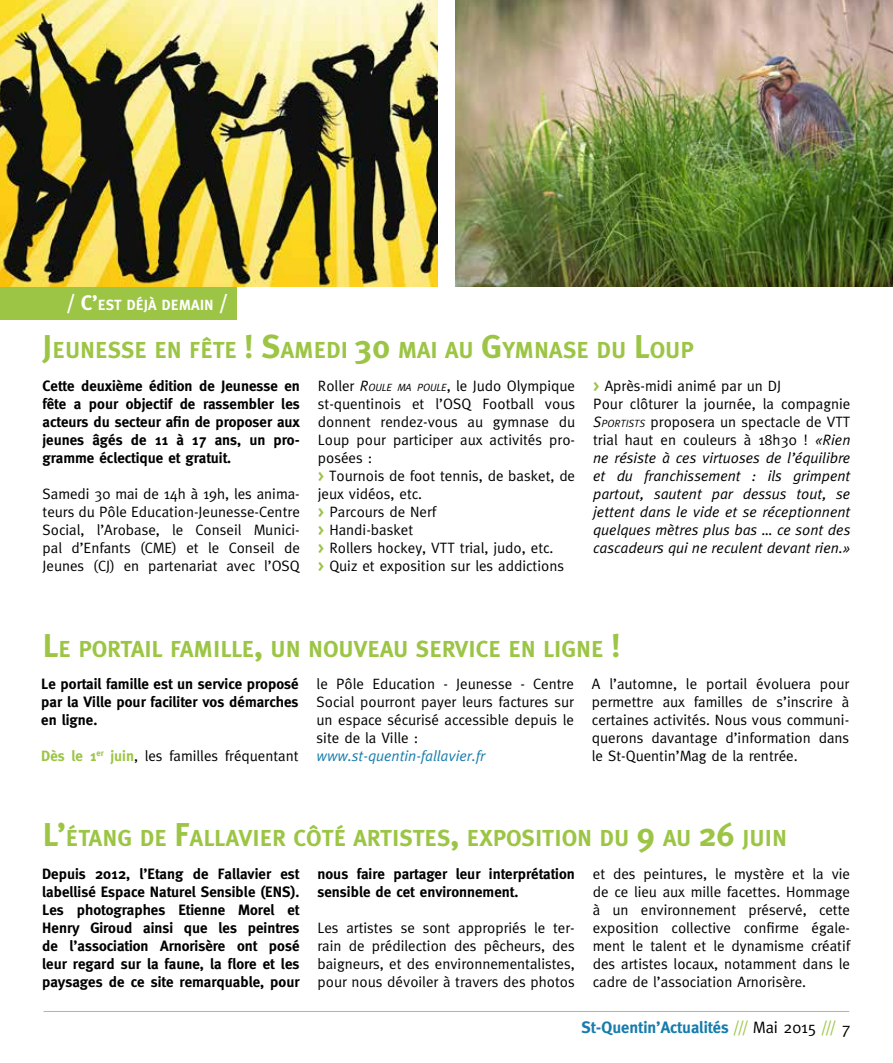
<style>
.page{position:relative;width:893px;height:1063px;background:#fff}
.page>*{position:absolute;margin:0;border:0;box-sizing:border-box;transform-origin:0 0}
.t1{font:700 23.1px "Meta Plus";color:#9cc545}
.t2{font:700 16.5px "Meta";color:#167cac}
.t3{font:15px/18px "Meta";color:#000;text-align:justify}
.t4{font:700 15px/18px "Meta";color:#000;text-align:justify}
.t5{font:italic 15px/18px "Meta";color:#000}
.t6{font:italic 15px "Meta";color:#167cac}
.t7{font:700 14.7px "Meta Plus";color:#fff}
.s1{font-size:21px}
.s2{font-size:33px}
.s3{font-style:italic}
.s4{font-style:italic;font-size:10.5px}
.s5{font-weight:700;color:#9cc545}
.s6{font-weight:700;font-style:normal;color:#9cc545}
.s7{font-style:normal}
.s8{font-style:inherit}
.s9{font-size:10.5px}
.s10{font-weight:400;color:#9cc545}
.s11{font-weight:400;color:#000}
</style>
<div class="page">
<hr style="left:44px;top:1011px;width:805px;height:1px;background:#b3b2b2">
<img style="left:0;top:0;width:437px;height:287px">
<img style="left:455px;top:0;width:438px;height:287px">
<div style="left:0;top:287px;width:236px;height:33px;background:#9cc545"></div>
<p class="t7" style="left:66px;top:296px;width:164px"><span class="s1">/ C’</span>EST DÉJÀ DEMAIN <span class="s1">/</span></p>
<h1 class="t1" style="left:43px;top:337px;width:653px"><span class="s2">J</span>EUNESSE EN FÊTE <span class="s2">! S</span>AMEDI <span class="s2">30</span> MAI AU <span class="s2">G</span>YMNASE DU <span class="s2">L</span>OUP</h1>
<p class="t4" style="left:43px;top:377px;width:259px">Cette deuxième édition de Jeunesse en fête a pour objectif de rassembler les acteurs du secteur afin de proposer aux jeunes âgés de 11 à 17 ans, un pro&shy;gramme éclectique et gratuit.</p>
<p class="t3" style="left:43px;top:485px;width:259px">Samedi 30 mai de 14h à 19h, les anima&shy;teurs du Pôle Education-Jeunesse-Centre Social, l’Arobase, le Conseil Munici&shy;pal d’Enfants (CME) et le Conseil de Jeunes (CJ) en partenariat avec l’OSQ</p>
<p class="t3" style="left:318px;top:377px;width:259px;text-align:left">Roller <span class="s3">R</span><span class="s4">OULE MA POULE</span>, le Judo Olympique st-quentinois et l’OSQ Football vous donnent rendez-vous au gymnase du<br>Loup pour participer aux activités pro&shy;posées :<br><span class="s5">&gt;</span> Tournois de foot tennis, de basket, de jeux vidéos, etc.<br><span class="s5">&gt;</span> Parcours de Nerf<br><span class="s5">&gt;</span> Handi-basket<br><span class="s5">&gt;</span> Rollers hockey, VTT trial, judo, etc.<br><span class="s5">&gt;</span> Quiz et exposition sur les addictions</p>
<p class="t5" style="left:593px;top:377px;width:259px"><span class="s6">&gt;</span> <span class="s7">Après-midi animé par un DJ<br>Pour clôturer la journée, la compagnie </span><span class="s8">S</span><span class="s9">PORTISTS</span> <span class="s7">proposera un spectacle de VTT trial haut en couleurs à 18h30 !</span> «Rien ne résiste à ces virtuoses de l’équilibre et du franchissement : ils grimpent partout, sautent par dessus tout, se jettent dans le vide et se réceptionnent quelques mètres plus bas … ce sont des cascadeurs qui ne reculent devant rien.»</p>
<h1 class="t1" style="left:43px;top:636px;width:580px"><span class="s2">L</span>E PORTAIL FAMILLE<span class="s2">,</span> UN NOUVEAU SERVICE EN LIGNE <span class="s2">!</span></h1>
<p class="t4" style="left:41px;top:675px;width:259px">Le portail famille est un service proposé par la Ville pour faciliter vos démarches en ligne.</p>
<p class="t3" style="left:41px;top:747px;width:259px"><span class="s5">Dès le 1</span><sup>er</sup> <span class="s5">juin</span>, les familles fréquentant</p>
<p class="t3" style="left:317px;top:675px;width:259px">le Pôle Education - Jeunesse - Centre Social pourront payer leurs factures sur un espace sécurisé accessible depuis le site de la Ville :</p>
<p class="t6" style="left:317px;top:747px;width:170px">www.st-quentin-fallavier.fr</p>
<p class="t3" style="left:592px;top:675px;width:259px">A l’automne, le portail évoluera pour permettre aux familles de s’inscrire à certaines activités. Nous vous communi&shy;querons davantage d’information dans le St-Quentin’Mag de la rentrée.</p>
<h1 class="t1" style="left:42px;top:824px;width:746px"><span class="s2">L’</span>ÉTANG DE <span class="s2">F</span>ALLAVIER CÔTÉ ARTISTES<span class="s2">,</span> EXPOSITION DU <span class="s2">9</span> AU <span class="s2">26</span> JUIN</h1>
<p class="t4" style="left:42px;top:865px;width:259px">Depuis 2012, l’Etang de Fallavier est labellisé Espace Naturel Sensible (ENS).<br>Les photographes Etienne Morel et Henry Giroud ainsi que les peintres de l’association Arnorisère ont posé leur regard sur la faune, la flore et les paysages de ce site remarquable, pour</p>
<p class="t4" style="left:317px;top:865px;width:259px">nous faire partager leur interprétation sensible de cet environnement.</p>
<p class="t3" style="left:317px;top:919px;width:259px">Les artistes se sont appropriés le ter&shy;rain de prédilection des pêcheurs, des baigneurs, et des environnementalistes, pour nous dévoiler à travers des photos</p>
<p class="t3" style="left:593px;top:865px;width:259px">et des peintures, le mystère et la vie de ce lieu aux mille facettes. Hommage à un environnement préservé, cette exposition collective confirme égale&shy;ment le talent et le dynamisme créatif des artistes locaux, notamment dans le cadre de l’association Arnorisère.</p>
<p class="t2" style="left:581px;top:1018px;width:271px">St-Quentin’Actualités <span class="s10">///</span> <span class="s11">Mai 2015</span> <span class="s10">///</span> <span class="s11">7</span></p>
</div>
